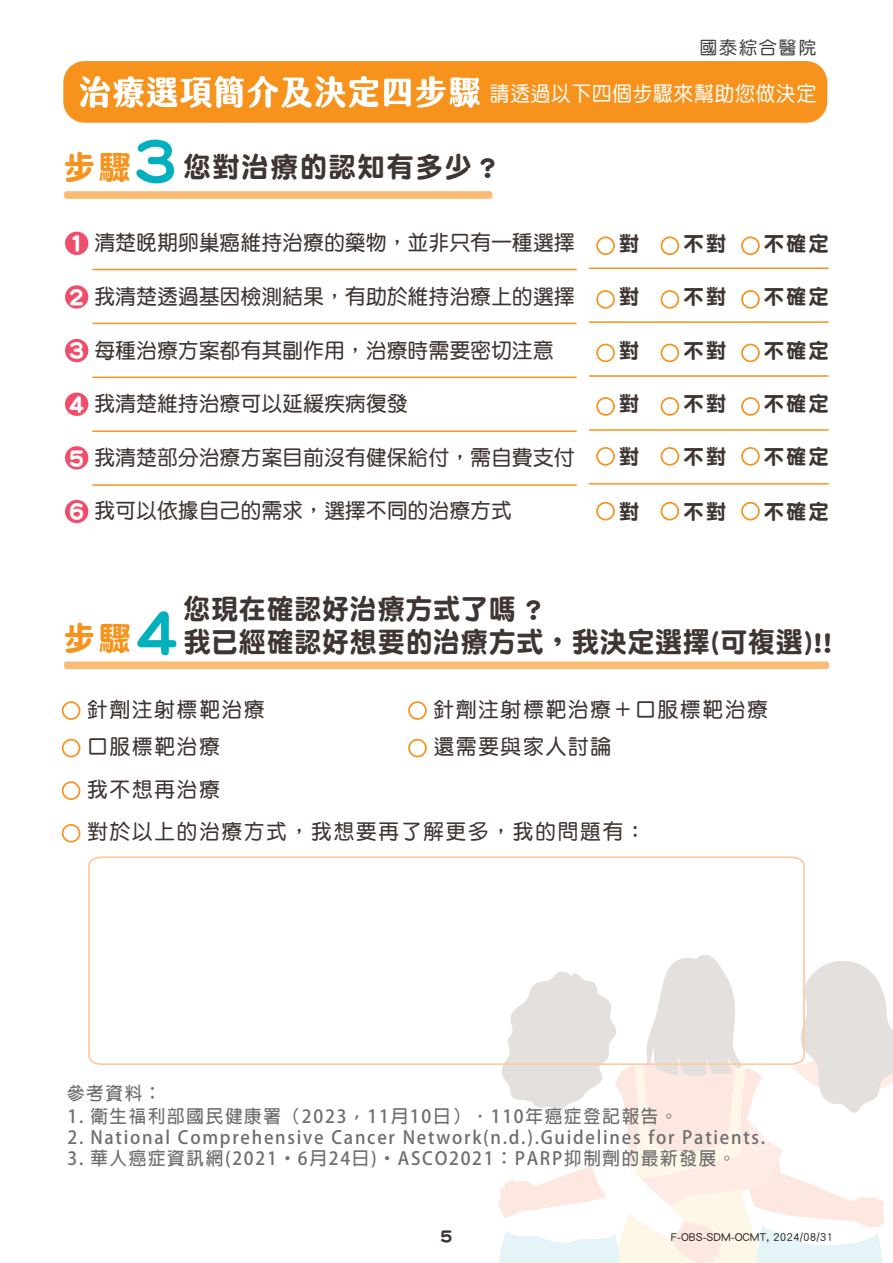
<style>
.page{position:relative;width:893px;height:1263px;background:#fff}
.page>*{position:absolute;margin:0;border:0;box-sizing:border-box;transform-origin:0 0}
.t1{font:33px "DF Yuan Std W9";color:#f7931d}
.t2{font:28.5px/33px "DF Yuan Std W9";letter-spacing:.025em;color:#3f3634;scale:.95 1}
.t3{font:28.5px "DF Yuan Std W9";letter-spacing:.05em;color:#3f3634}
.t4{font:24.15px "DF Yuan Std W9";color:#fff;scale:.9 1}
.t5{font:24.15px "DF Yuan Std W9";color:#fff}
.t6{font:21px "DF Yuan Std W7";letter-spacing:.025em;color:#3f3634}
.t7{font:21px/37.5px "DF Yuan Std W7";letter-spacing:.1em;color:#3f3634}
.t8{font:21px "DF Yuan Std W9";letter-spacing:.1em;color:#3f3634}
.t9{font:21px "DF Yuan Std W5";letter-spacing:.025em;color:#fff;scale:.95 1}
.t10{font:700 18px "Adobe Fan Heiti Std";letter-spacing:.1em;color:#6d6e71}
.t11{font:18px "DF Yuan Std W5";letter-spacing:.1em;color:#3e3e3f}
.t12{font:18px "DF Yuan Std W9";color:#3f3634}
.t13{font:12px "DF Yuan Std W5";color:#231f20}
.s1{font-size:33px;color:#f7931d}
.s2{font-family:"DF Yuan Std W8";font-size:63px;color:#00b0bc}
</style>
<div class="page">
<svg style="left:64px;top:191px;width:428px;height:8px"></svg>
<div style="left:63px;top:61px;width:764px;height:62px;background:#f7931d;border-radius:21px"></div>
<svg style="left:64px;top:661px;width:765px;height:8px"></svg>
<hr style="left:92px;top:484px;width:485px;height:2px;background:#f7931d">
<hr style="left:92px;top:430px;width:485px;height:2px;background:#f7931d">
<hr style="left:92px;top:377px;width:485px;height:1px;background:#f7931d">
<hr style="left:92px;top:323px;width:485px;height:1px;background:#f7931d">
<hr style="left:92px;top:269px;width:485px;height:1px;background:#f7931d">
<hr style="left:589px;top:483px;width:240px;height:2px;background:#f7931d">
<hr style="left:589px;top:429px;width:240px;height:2px;background:#f7931d">
<hr style="left:589px;top:375px;width:240px;height:2px;background:#f7931d">
<hr style="left:589px;top:321px;width:240px;height:2px;background:#f7931d">
<hr style="left:589px;top:267px;width:240px;height:2px;background:#f7931d">
<div style="left:596px;top:236px;width:19px;height:19px;border:2px solid #f7931d;border-radius:50%"></div>
<div style="left:661px;top:236px;width:18px;height:19px;border:2px solid #f7931d;border-radius:50%"></div>
<div style="left:741px;top:236px;width:19px;height:19px;border:2px solid #f7931d;border-radius:50%"></div>
<div style="left:596px;top:290px;width:19px;height:19px;border:2px solid #f7931d;border-radius:50%"></div>
<div style="left:661px;top:290px;width:18px;height:19px;border:2px solid #f7931d;border-radius:50%"></div>
<div style="left:741px;top:290px;width:19px;height:19px;border:2px solid #f7931d;border-radius:50%"></div>
<div style="left:596px;top:344px;width:19px;height:18px;border:2px solid #f7931d;border-radius:50%"></div>
<div style="left:661px;top:344px;width:18px;height:18px;border:2px solid #f7931d;border-radius:50%"></div>
<div style="left:741px;top:344px;width:19px;height:18px;border:2px solid #f7931d;border-radius:50%"></div>
<div style="left:596px;top:397px;width:19px;height:19px;border:2px solid #f7931d;border-radius:50%"></div>
<div style="left:661px;top:397px;width:18px;height:19px;border:2px solid #f7931d;border-radius:50%"></div>
<div style="left:741px;top:397px;width:19px;height:19px;border:2px solid #f7931d;border-radius:50%"></div>
<div style="left:596px;top:502px;width:19px;height:18px;border:2px solid #f7931d;border-radius:50%"></div>
<div style="left:661px;top:502px;width:18px;height:18px;border:2px solid #f7931d;border-radius:50%"></div>
<div style="left:741px;top:502px;width:19px;height:18px;border:2px solid #f7931d;border-radius:50%"></div>
<div style="left:596px;top:447px;width:19px;height:19px;border:2px solid #f7931d;border-radius:50%"></div>
<div style="left:661px;top:447px;width:18px;height:19px;border:2px solid #f7931d;border-radius:50%"></div>
<div style="left:741px;top:447px;width:19px;height:19px;border:2px solid #f7931d;border-radius:50%"></div>
<div style="left:65px;top:232px;width:23px;height:23px;background:#ef4d69;border-radius:50%"></div>
<div style="left:65px;top:285px;width:23px;height:24px;background:#ef4d69;border-radius:50%"></div>
<div style="left:65px;top:339px;width:23px;height:23px;background:#ef4d69;border-radius:50%"></div>
<div style="left:65px;top:393px;width:23px;height:23px;background:#ef4d69;border-radius:50%"></div>
<div style="left:65px;top:446px;width:23px;height:23px;background:#ef4d69;border-radius:50%"></div>
<div style="left:65px;top:500px;width:23px;height:23px;background:#ef4d69;border-radius:50%"></div>
<div style="left:62px;top:701px;width:18px;height:19px;border:2px solid #f7931d;border-radius:50%"></div>
<div style="left:62px;top:739px;width:18px;height:18px;border:2px solid #f7931d;border-radius:50%"></div>
<div style="left:408px;top:701px;width:19px;height:19px;border:2px solid #f7931d;border-radius:50%"></div>
<div style="left:408px;top:739px;width:19px;height:18px;border:2px solid #f7931d;border-radius:50%"></div>
<div style="left:62px;top:781px;width:18px;height:19px;border:2px solid #f7931d;border-radius:50%"></div>
<div style="left:62px;top:824px;width:18px;height:18px;border:2px solid #f7931d;border-radius:50%"></div>
<svg style="left:498px;top:961px;width:395px;height:302px"></svg>
<svg style="left:80px;top:76px;width:400px;height:32px"></svg>
<svg style="left:88px;top:856px;width:718px;height:210px"></svg>
<p class="t11" style="left:699px;top:38px;width:118px">國泰綜合醫院</p>
<p class="t9" style="left:490px;top:83px;width:345px">請透過以下四個步驟來幫助您做決定</p>
<h2 class="t3" style="left:63px;top:152px;width:439px"><span class="s1">步驟</span><span class="s2">3</span> 您對治療的認知有多少？</h2>
<h3 class="t5" style="left:69px;top:229px;width:18px">1</h3>
<h3 class="t4" style="left:69px;top:283px;width:19px">2</h3>
<h3 class="t4" style="left:69px;top:336px;width:19px">3</h3>
<h3 class="t4" style="left:69px;top:390px;width:19px">4</h3>
<h3 class="t4" style="left:69px;top:444px;width:19px">5</h3>
<h3 class="t4" style="left:69px;top:497px;width:19px">6</h3>
<p class="t6" style="left:95px;top:232px;width:481px">清楚晚期卵巢癌維持治療的藥物，並非只有一種選擇</p>
<p class="t6" style="left:95px;top:285px;width:481px">我清楚透過基因檢測結果，有助於維持治療上的選擇</p>
<p class="t6" style="left:95px;top:339px;width:460px">每種治療方案都有其副作用，治療時需要密切注意</p>
<p class="t6" style="left:95px;top:392px;width:314px">我清楚維持治療可以延緩疾病復發</p>
<p class="t6" style="left:95px;top:446px;width:481px">我清楚部分治療方案目前沒有健保給付，需自費支付</p>
<p class="t6" style="left:95px;top:499px;width:419px">我可以依據自己的需求，選擇不同的治療方式</p>
<p class="t8" style="left:619px;top:232px;width:22px">對</p>
<p class="t8" style="left:684px;top:232px;width:44px">不對</p>
<p class="t8" style="left:764px;top:232px;width:67px">不確定</p>
<p class="t8" style="left:619px;top:285px;width:22px">對</p>
<p class="t8" style="left:684px;top:285px;width:44px">不對</p>
<p class="t8" style="left:764px;top:285px;width:67px">不確定</p>
<p class="t8" style="left:619px;top:339px;width:22px">對</p>
<p class="t8" style="left:684px;top:339px;width:44px">不對</p>
<p class="t8" style="left:764px;top:339px;width:67px">不確定</p>
<p class="t8" style="left:619px;top:392px;width:22px">對</p>
<p class="t8" style="left:684px;top:392px;width:44px">不對</p>
<p class="t8" style="left:764px;top:392px;width:67px">不確定</p>
<p class="t8" style="left:619px;top:445px;width:22px">對</p>
<p class="t8" style="left:684px;top:445px;width:44px">不對</p>
<p class="t8" style="left:764px;top:445px;width:67px">不確定</p>
<p class="t8" style="left:619px;top:500px;width:22px">對</p>
<p class="t8" style="left:684px;top:500px;width:44px">不對</p>
<p class="t8" style="left:764px;top:500px;width:67px">不確定</p>
<h2 class="t2" style="left:135px;top:591px;width:735px;text-indent:48px">您現在確認好治療方式了嗎 ?<br><span class="s2">4</span> 我已經確認好想要的治療方式，我決定選擇(可複選)!!</h2>
<h1 class="t1" style="left:63px;top:620px;width:69px">步驟</h1>
<p class="t7" style="left:87px;top:690px;width:179px">針劑注射標靶治療口服標靶治療</p>
<p class="t7" style="left:434px;top:690px;width:336px">針劑注射標靶治療＋口服標靶治療還需要與家人討論</p>
<p class="t7" style="left:87px;top:767px;width:560px;line-height:42.6px">我不想再治療<br>對於以上的治療方式，我想要再了解更多，我的問題有：</p>
<p class="t10" style="left:67px;top:1083px;width:96px">參考資料：</p>
<p class="t10" style="left:67px;top:1106px;width:612px">1. 衛生福利部國民健康署（2023，11月10日）．110年癌症登記報告。</p>
<p class="t10" style="left:67px;top:1127px;width:699px">2. National Comprehensive Cancer Network(n.d.).Guidelines for Patients.</p>
<p class="t10" style="left:67px;top:1148px;width:669px">3. 華人癌症資訊網(2021·6月24日)·ASCO2021：PARP抑制劑的最新發展。</p>
<p class="t12" style="left:440px;top:1226px;width:14px">5</p>
<p class="t13" style="left:671px;top:1230px;width:164px">F-OBS-SDM-OCMT, 2024/08/31</p>
</div>
